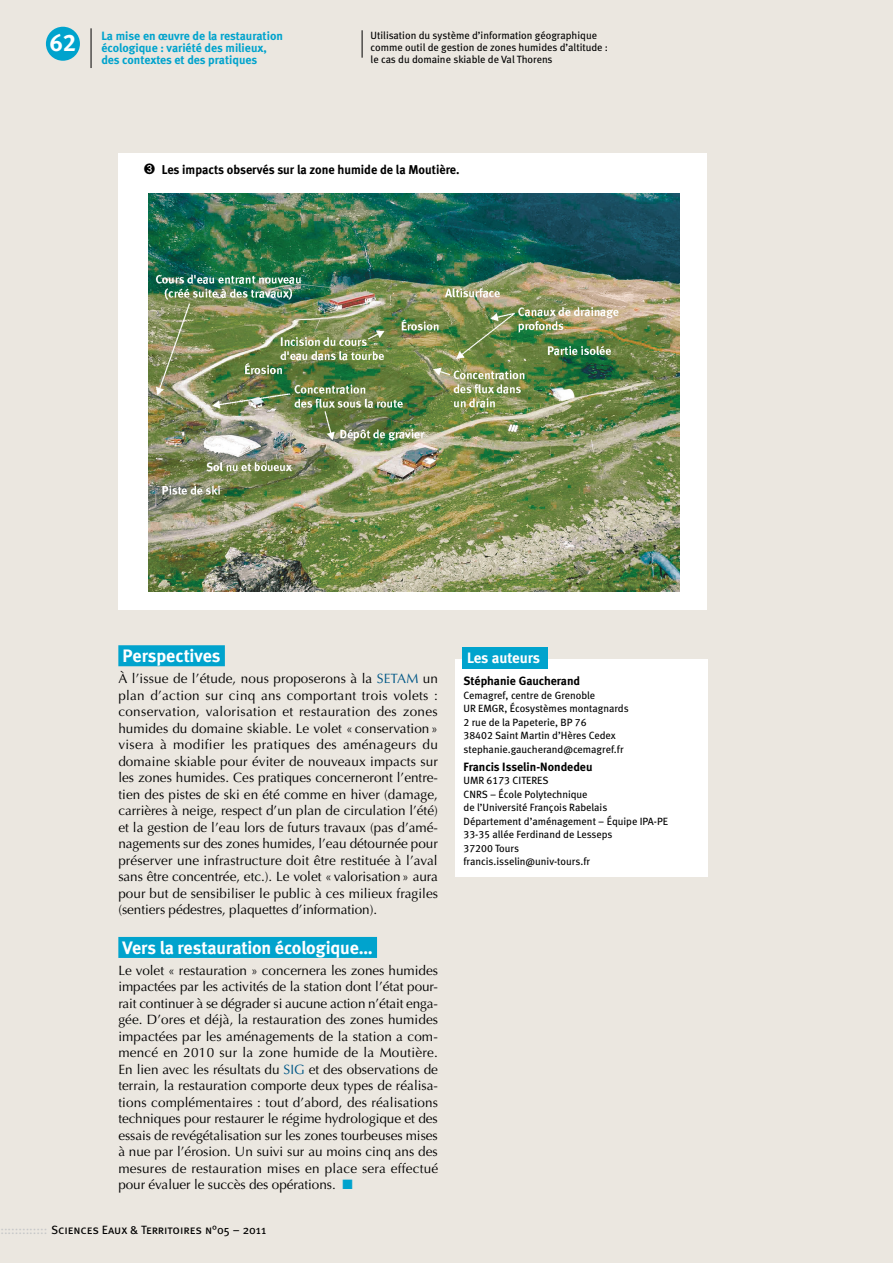
<style>
.page{position:relative;width:893px;height:1263px;background:#ebe7e0}
.page>*{position:absolute;margin:0;border:0;box-sizing:border-box;transform-origin:0 0}
.t1{font:24px "Meta Bold Caps Expert";color:#fff}
.t2{font:18px "Meta Bold LF";letter-spacing:-.01em;color:#fff}
.contact-picto{font:15px "Meta Bold LF";color:#fff}
.t3{font:13.5px/16.5px "Optima";letter-spacing:-.005em;color:#000;text-align:justify}
.titre_tableau{font:12.75px "Meta Bold LF";color:#000}
.roulette_section{font:700 12px/12px "Meta";color:#00a3cd}
.t4{font:12px "Meta Book Caps";color:#000}
.coordonnées{font:12px "Meta Bold LF";color:#000}
.contacts{font:12px "Meta Bold LF";color:#000}
.coordonnées-2{font:10.5px/13.5px "Meta Book LF";color:#000}
.roulette_article{font:10.5px/12px "Meta Book LF";color:#000}
.s1{color:#005786}
.s2{color:#00a3cd}
.s3{color:#c6c7c8}
</style>
<div class="page">
<svg style="left:362px;top:30px;width:1px;height:28px"></svg>
<div style="left:455px;top:659px;width:252px;height:218px;background:#fff"></div>
<div style="left:463px;top:647px;width:85px;height:21px;background:#00a3cd"></div>
<div style="left:118px;top:645px;width:107px;height:21px;background:#00a3cd"></div>
<div style="left:118px;top:937px;width:259px;height:21px;background:#00a3cd"></div>
<div style="left:118px;top:153px;width:589px;height:457px;background:#fff"></div>
<img style="left:148px;top:194px;width:531px;height:398px">
<div style="left:46px;top:27px;width:34px;height:34px;background:#00a3cd;border-radius:50%"></div>
<hr style="left:91px;top:28px;width:1px;height:40px;background:#000">
<h1 class="t1" style="left:49px;top:28px;width:28px">62</h1>
<p class="roulette_section" style="left:101px;top:29px;width:183px">La mise en œuvre de la restauration écologique : variété des milieux, des contextes et des pratiques</p>
<p class="roulette_article" style="left:371px;top:29px;width:239px">Utilisation du système d’information géographique comme outil de gestion de zones humides d’altitude : le cas du domaine skiable de Val Thorens</p>
<p class="titre_tableau" style="left:144px;top:162px;width:317px">➌ Les impacts observés sur la zone humide de la Moutière.</p>
<h1 class="t2" style="left:123px;top:645px;width:99px">Perspectives</h1>
<p class="contact-picto" style="left:467px;top:649px;width:75px">Les auteurs</p>
<p class="t3" style="left:118px;top:670px;width:321px">À l’issue de l’étude, nous proposerons à la <span class="s1">SETAM</span> un plan d’action sur cinq ans comportant trois volets : conservation, valorisation et restauration des zones humides du domaine skiable. Le volet « conservation» visera à modifier les pratiques des aménageurs du domaine skiable pour éviter de nouveaux impacts sur les zones humides. Ces pratiques concerneront l’entre&shy;tien des pistes de ski en été comme en hiver (damage, carrières à neige, respect d’un plan de circulation l’été) et la gestion de l’eau lors de futurs travaux (pas d’amé&shy;nagements sur des zones humides, l’eau détournée pour préserver une infrastructure doit être restituée à l’aval sans être concentrée, etc.). Le volet « valorisation» aura pour but de sensibiliser le public à ces milieux fragiles (sentiers pédestres, plaquettes d’information).</p>
<h1 class="t2" style="left:123px;top:937px;width:252px">Vers la restauration écologique…</h1>
<p class="t3" style="left:118px;top:962px;width:321px">Le volet « restauration » concernera les zones humides impactées par les activités de la station dont l’état pour&shy;rait continuer à se dégrader si aucune action n’était enga&shy;gée. D’ores et déjà, la restauration des zones humides impactées par les aménagements de la station a com&shy;mencé en 2010 sur la zone humide de la Moutière.<br>En lien avec les résultats du <span class="s1">SIG</span> et des observations de terrain, la restauration comporte deux types de réalisa&shy;tions complémentaires : tout d’abord, des réalisations techniques pour restaurer le régime hydrologique et des essais de revégétalisation sur les zones tourbeuses mises à nue par l’érosion. Un suivi sur au moins cinq ans des mesures de restauration mises en place sera effectué pour évaluer le succès des opérations. <span class="s2">■</span></p>
<p class="contacts" style="left:463px;top:674px;width:118px">Stéphanie Gaucherand</p>
<p class="coordonnées-2" style="left:463px;top:688px;width:167px">Cemagref, centre de Grenoble<br>UR EMGR, Écosystèmes montagnards<br>2 rue de la Papeterie, BP 76<br>38402 Saint Martin d’Hères Cedex stephanie.gaucherand@cemagref.fr</p>
<p class="coordonnées" style="left:463px;top:759px;width:130px">Francis Isselin-Nondedeu</p>
<p class="coordonnées-2" style="left:463px;top:773px;width:206px">UMR 6173 CITERES<br>CNRS – École Polytechnique<br>de l’Université François Rabelais<br>Département d’aménagement – Équipe IPA-PE<br>33-35 allée Ferdinand de Lesseps<br>37200 Tours<br>francis.isselin@univ-tours.fr</p>
<p class="t4" style="left:0;top:1223px;width:267px"><span class="s3">:::::::::::::</span> Sciences Eaux &amp; Territoires n°05 – 2011</p>
</div>
